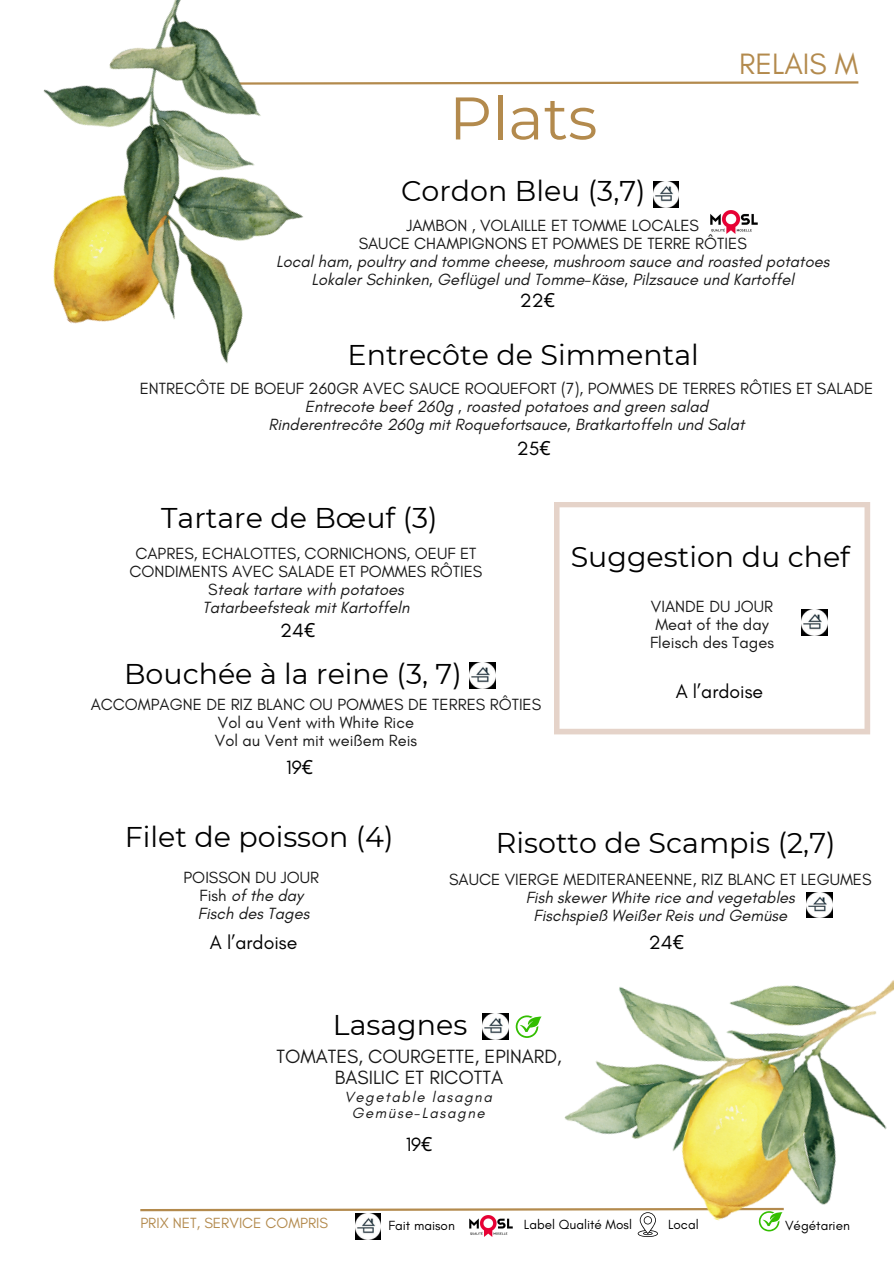
<style>
.page{position:relative;width:894px;height:1264px;background:#fff}
.page>*{position:absolute;margin:0;border:0;box-sizing:border-box;transform-origin:0 0}
.t1{font:60px "Montserrat";color:#b38a4d}
.t2{font:30px "Glacial Indifference";color:#b38a4d}
.t3{font:28.5px "Montserrat";color:#000}
.t4{font:19.5px/21.3px "Glacial Indifference";color:#191919;text-align:center}
.t5{font:19.5px "Glacial Indifference";color:#000}
.t6{font:italic 16.5px/18px "Glacial Indifference";color:#191919;text-align:center}
.t7{font:16.5px/18px "Glacial Indifference";color:#191919;text-align:center}
.t8{font:italic 15px/15.8px "Glacial Indifference";letter-spacing:.1em;color:#191919;text-align:center}
.t9{font:15px "Glacial Indifference";color:#b38a4d}
.t10{font:13.5px "Glacial Indifference";color:#000}
.s1{font-family:"Noto Sans"}
.s2{font-style:normal}
.s3{font-style:italic}
</style>
<div class="page">
<svg style="left:404px;top:81px;width:455px;height:4px"></svg>
<img style="left:43px;top:0;width:361px;height:364px">
<img style="left:710px;top:210px;width:46px;height:24px">
<svg style="left:554px;top:502px;width:315px;height:232px"></svg>
<img style="left:469px;top:662px;width:26px;height:26px">
<img style="left:653px;top:182px;width:25px;height:25px">
<img style="left:482px;top:1013px;width:26px;height:26px">
<img style="left:355px;top:1236px;width:26px;height:3px">
<svg style="left:515px;top:1015px;width:26px;height:22px"></svg>
<img style="left:564px;top:892px;width:329px;height:345px">
<svg style="left:140px;top:1206px;width:645px;height:30px"></svg>
<img style="left:801px;top:610px;width:26px;height:26px">
<h5 class="t1" style="left:449px;top:81px;width:150px">Plats</h5>
<p class="t3" style="left:401px;top:173px;width:246px">Cordon Bleu (3,7)</p>
<h6 class="t2" style="left:739px;top:46px;width:121px">RELAIS M</h6>
<p class="t7" style="left:406px;top:217px;width:294px">JAMBON , VOLAILLE ET TOMME LOCALES</p>
<p class="t7" style="left:358px;top:235px;width:389px">SAUCE CHAMPIGNONS ET POMMES DE TERRE RÔTIES</p>
<p class="t6" style="left:276px;top:253px;width:554px">Local ham, poultry and tomme cheese, mushroom sauce and roasted potatoes</p>
<p class="t6" style="left:311px;top:271px;width:484px">Lokaler Schinken, Geflügel und Tomme-Käse, Pilzsauce und Kartoffel</p>
<h4 class="t5" style="left:519px;top:289px;width:37px">22<span class="s1">€</span></h4>
<p class="t3" style="left:347px;top:337px;width:352px">Entrecôte de Simmental</p>
<p class="t6" style="left:140px;top:379px;width:734px"><span class="s2">ENTRECÔTE DE BOEUF 260GR AVEC SAUCE ROQUEFORT (7), POMMES DE TERRES RÔTIES ET SALADE<br></span>Entrecote beef 260g , roasted potatoes and green salad<br>Rinderentrecôte 260g mit Roquefortsauce, Bratkartoffeln und Salat</p>
<h2 class="t3" style="left:161px;top:500px;width:278px">Tartare de Bœuf (3)</h2>
<h3 class="t7" style="left:129px;top:544px;width:354px">CAPRES, ECHALOTTES, CORNICHONS, OEUF ET CONDIMENTS AVEC SALADE ET POMMES RÔTIES S<span class="s3">teak tartare with potatoes<br>Tatarbeefsteak mit Kartoffeln</span></h3>
<p class="t5" style="left:280px;top:618px;width:36px">24<span class="s1">€</span></p>
<p class="t3" style="left:124px;top:656px;width:339px">Bouchée à la reine (3, 7)</p>
<h6 class="t5" style="left:516px;top:436px;width:35px">25<span class="s1">€</span></h6>
<p class="t7" style="left:91px;top:695px;width:452px">ACCOMPAGNE DE RIZ BLANC OU POMMES DE TERRES RÔTIES<br>Vol au Vent with White Rice<br>Vol au Vent mit weißem Reis</p>
<h5 class="t5" style="left:286px;top:755px;width:28px">19<span class="s1">€</span></h5>
<p class="t3" style="left:570px;top:539px;width:280px">Suggestion du chef</p>
<p class="t7" style="left:650px;top:597px;width:124px">VIANDE DU JOUR</p>
<p class="t7" style="left:655px;top:615px;width:115px">Meat of the day</p>
<p class="t7" style="left:650px;top:633px;width:125px">Fleisch des Tages</p>
<p class="t5" style="left:675px;top:679px;width:89px">A l’ardoise</p>
<h3 class="t3" style="left:125px;top:819px;width:270px">Filet de poisson (4)</h3>
<h6 class="t7" style="left:183px;top:868px;width:137px">POISSON DU JOUR<br>Fish <span class="s3">of the day</span></h6>
<h4 class="t6" style="left:198px;top:904px;width:113px">Fisch des Tages</h4>
<h3 class="t5" style="left:210px;top:930px;width:89px">A l’ardoise</h3>
<h3 class="t3" style="left:496px;top:825px;width:341px">Risotto de Scampis (2,7)</h3>
<p class="t6" style="left:449px;top:870px;width:424px"><span class="s2">SAUCE VIERGE MEDITERANEENNE, RIZ BLANC ET LEGUMES<br></span>Fish skewer White rice and vegetables<br>Fischspieß Weißer Reis und Gemüse</p>
<h6 class="t5" style="left:648px;top:930px;width:36px">24<span class="s1">€</span></h6>
<h3 class="t3" style="left:333px;top:1007px;width:136px">Lasagnes</h3>
<h3 class="t4" style="left:276px;top:1045px;width:286px">TOMATES, COURGETTE, EPINARD,<br>BASILIC ET RICOTTA</h3>
<h3 class="t8" style="left:344px;top:1088px;width:149px">Vegetable lasagna<br>Gemüse-Lasagne</h3>
<h1 class="t9" style="left:140px;top:1213px;width:189px">PRIX NET, SERVICE COMPRIS</h1>
<h4 class="t5" style="left:405px;top:1132px;width:28px">19<span class="s1">€</span></h4>
<p class="t10" style="left:388px;top:1217px;width:68px">Fait maison</p>
<p class="t10" style="left:524px;top:1215px;width:109px">Label Qualité Mosl</p>
<h3 class="t10" style="left:667px;top:1215px;width:32px">Local</h3>
<h6 class="t10" style="left:784px;top:1217px;width:66px">Végétarien</h6>
</div>
